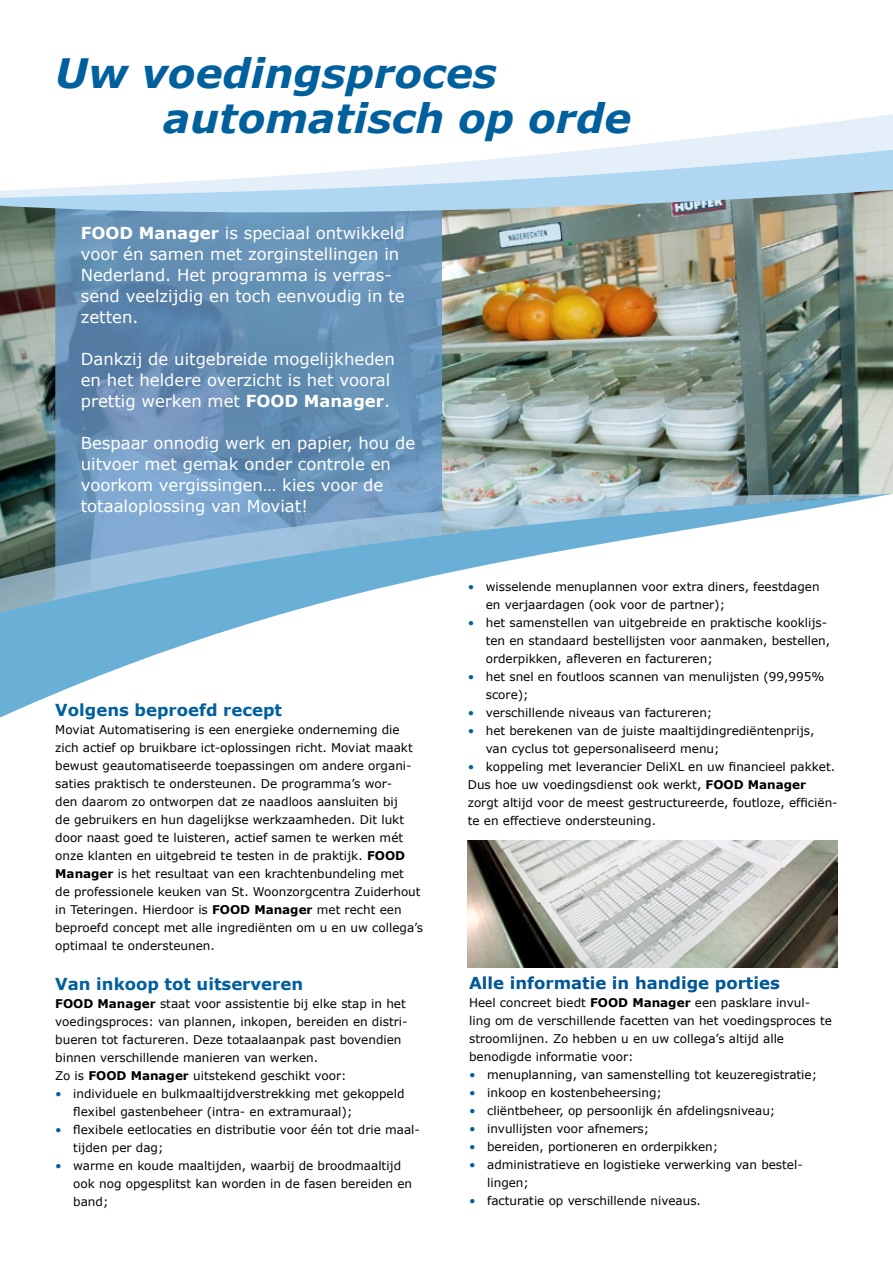
<style>
.page{position:relative;width:893px;height:1263px;background:#fff}
.page>*{position:absolute;margin:0;border:0;box-sizing:border-box;transform-origin:0 0}
.t1{font:italic 700 40.5px/45px "Verdana";color:#00609d}
.t2{font:16.5px/21px "Verdana";color:#fff}
.t3{font:700 16.5px "Verdana";color:#00609d}
.t4{font:700 16.5px "Verdana";color:#005797}
.t5{font:12px/18px "Verdana";color:#000}
.t6{font:12px/18px "Verdana";color:#00609d}
.s1{font-weight:700}
</style>
<div class="page">
<img style="left:0;top:226px;width:893px;height:267px">
<img style="left:468px;top:841px;width:370px;height:127px">
<svg style="left:55px;top:226px;width:387px;height:267px;background:#658fb5"></svg>
<svg style="left:0;top:494px;width:891px;height:224px"></svg>
<svg style="left:0;top:202px;width:893px;height:24px;background:#8ba5b0"></svg>
<svg style="left:0;top:114px;width:893px;height:88px"></svg>
<h1 class="t1" style="left:163px;top:49px;width:469px;text-indent:-108px">Uw voedingsproces automatisch op orde</h1>
<h2 class="t2" style="left:81px;top:222px;width:325px"><span class="s1">FOOD Manager</span> is speciaal ontwikkeld voor én samen met zorginstellingen in<br>Nederland. Het programma is verras&shy;send veelzijdig en toch eenvoudig in te zetten.</h2>
<h2 class="t2" style="left:81px;top:348px;width:316px">Dankzij de uitgebreide mogelijkheden en het heldere overzicht is het vooral prettig werken met <span class="s1">FOOD Manager</span>.</h2>
<h2 class="t2" style="left:81px;top:432px;width:336px">Bespaar onnodig werk en papier, hou de uitvoer met gemak onder controle en voorkom vergissingen… kies voor de totaaloplossing van Moviat!</h2>
<h2 class="t3" style="left:55px;top:700px;width:228px">Volgens beproefd recept</h2>
<p class="t5" style="left:55px;top:721px;width:369px">Moviat Automatisering is een energieke onderneming die zich actief op bruikbare ict-oplossingen richt. Moviat maakt bewust geautomatiseerde toepassingen om andere organi&shy;saties praktisch te ondersteunen. De programma’s wor-<br>den daarom zo ontworpen dat ze naadloos aansluiten bij<br>de gebruikers en hun dagelijkse werkzaamheden. Dit lukt door naast goed te luisteren, actief samen te werken mét onze klanten en uitgebreid te testen in de praktijk. <span class="s1">FOOD Manager</span> is het resultaat van een krachtenbundeling met<br>de professionele keuken van St. Woonzorgcentra Zuiderhout in Teteringen. Hierdoor is <span class="s1">FOOD Manager</span> met recht een beproefd concept met alle ingrediënten om u en uw collega’s optimaal te ondersteunen.</p>
<h2 class="t3" style="left:55px;top:973px;width:249px">Van inkoop tot uitserveren</h2>
<p class="t5" style="left:55px;top:994px;width:354px"><span class="s1">FOOD Manager</span> staat voor assistentie bij elke stap in het voedingsproces: van plannen, inkopen, bereiden en distri&shy;bueren tot factureren. Deze totaalaanpak past bovendien binnen verschillende manieren van werken.<br>Zo is <span class="s1">FOOD Manager</span> uitstekend geschikt voor:</p>
<p class="t5" style="left:73px;top:1084px;width:348px">individuele en bulkmaaltijdverstrekking met gekoppeld flexibel gastenbeheer (intra- en extramuraal);<br>flexibele eetlocaties en distributie voor één tot drie maal&shy;tijden per dag;<br>warme en koude maaltijden, waarbij de broodmaaltijd ook nog opgesplitst kan worden in de fasen bereiden en band;</p>
<p class="t6" style="left:55px;top:1084px;width:8px">•</p>
<p class="t6" style="left:55px;top:1120px;width:8px">•</p>
<p class="t6" style="left:55px;top:1156px;width:8px">•</p>
<p class="t5" style="left:486px;top:577px;width:335px">wisselende menuplannen voor extra diners, feestdagen</p>
<p class="t5" style="left:486px;top:595px;width:241px">en verjaardagen (ook voor de partner);</p>
<p class="t5" style="left:486px;top:613px;width:343px">het samenstellen van uitgebreide en praktische kooklijs-</p>
<p class="t5" style="left:486px;top:631px;width:346px">ten en standaard bestellijsten voor aanmaken, bestellen,</p>
<p class="t5" style="left:486px;top:649px;width:229px">orderpikken, afleveren en factureren;</p>
<p class="t5" style="left:486px;top:667px;width:340px">het snel en foutloos scannen van menulijsten (99,995%</p>
<p class="t5" style="left:486px;top:685px;width:44px">score);</p>
<p class="t5" style="left:486px;top:703px;width:228px">verschillende niveaus van factureren;</p>
<p class="t5" style="left:486px;top:721px;width:330px">het berekenen van de juiste maaltijdingrediëntenprijs,</p>
<p class="t5" style="left:486px;top:739px;width:235px">van cyclus tot gepersonaliseerd menu;</p>
<p class="t5" style="left:486px;top:757px;width:351px">koppeling met leverancier DeliXL en uw financieel pakket.</p>
<p class="t5" style="left:468px;top:775px;width:340px">Dus hoe uw voedingsdienst ook werkt, <span class="s1">FOOD Manager</span></p>
<p class="t5" style="left:468px;top:793px;width:371px">zorgt altijd voor de meest gestructureerde, foutloze, efficiën-</p>
<p class="t5" style="left:468px;top:811px;width:190px">te en effectieve ondersteuning.</p>
<p class="t6" style="left:468px;top:577px;width:8px">•</p>
<p class="t6" style="left:468px;top:613px;width:8px">•</p>
<p class="t6" style="left:468px;top:667px;width:8px">•</p>
<p class="t6" style="left:468px;top:703px;width:8px">• •</p>
<p class="t6" style="left:468px;top:757px;width:8px">•</p>
<h2 class="t4" style="left:469px;top:973px;width:312px">Alle informatie in handige porties</h2>
<p class="t5" style="left:469px;top:993px;width:364px">Heel concreet biedt <span class="s1">FOOD Manager</span> een pasklare invul&shy;ling om de verschillende facetten van het voedingsproces te stroomlijnen. Zo hebben u en uw collega’s altijd alle benodigde informatie voor:</p>
<p class="t5" style="left:487px;top:1065px;width:331px">menuplanning, van samenstelling tot keuzeregistratie; inkoop en kostenbeheersing;<br>cliëntbeheer, op persoonlijk én afdelingsniveau; invullijsten voor afnemers;<br>bereiden, portioneren en orderpikken;<br>administratieve en logistieke verwerking van bestel&shy;lingen;<br>facturatie op verschillende niveaus.</p>
<p class="t6" style="left:469px;top:1065px;width:8px;text-align:justify">• • • • • •</p>
<p class="t6" style="left:469px;top:1191px;width:8px">•</p>
</div>
